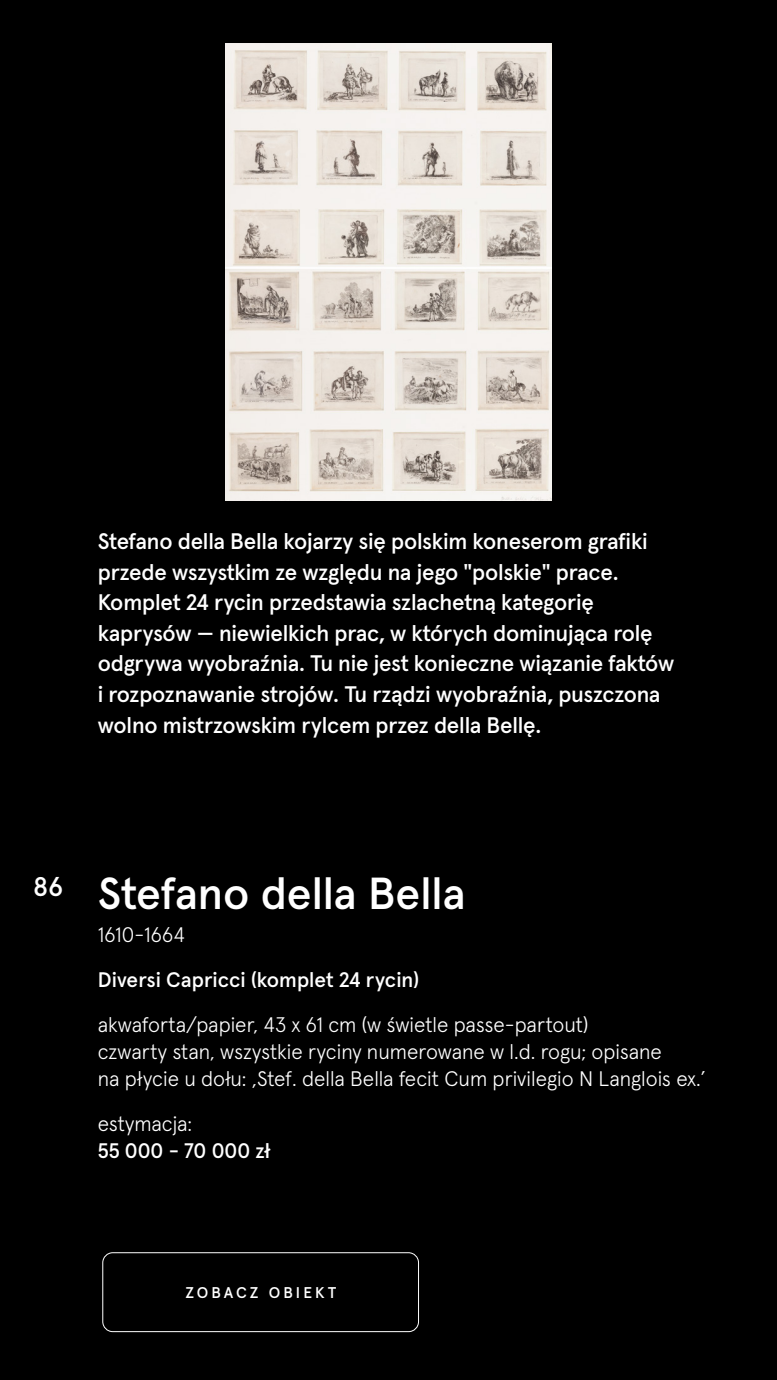
<style>
.page{position:relative;width:777px;height:1380px;background:#fff}
.page>*{position:absolute;margin:0;border:0;box-sizing:border-box;transform-origin:0 0}
.t1{font:500 44.81px "Apercu";color:#fff}
.t2{font:500 26.94px "Apercu";color:#fff}
.t3{font:500 22.5px/30.6px "Apercu";letter-spacing:-.01em;color:#fff}
.t4{font:300 21px/27.1px "Apercu";color:#fff}
.t5{font:500 21px "Apercu";color:#fff}
.t6{font:500 15.56px "Apercu";letter-spacing:.195em;color:#fff}
</style>
<div class="page">
<div style="left:0;top:0;width:776px;height:1380px;background:#000"></div>
<div style="left:102px;top:1252px;width:316px;height:80px;border:1px solid #fff;border-radius:10px"></div>
<img style="left:226px;top:44px;width:325px;height:456px">
<p class="t3" style="left:98px;top:524px;width:577px">Stefano della Bella kojarzy się polskim koneserom grafiki przede wszystkim ze względu na jego "polskie" prace.<br>Komplet 24 rycin przedstawia szlachetną kategorię kaprysów — niewielkich prac, w których dominująca rolę odgrywa wyobraźnia. Tu nie jest konieczne wiązanie faktów i rozpoznawanie strojów. Tu rządzi wyobraźnia, puszczona wolno mistrzowskim rylcem przez della Bellę.</p>
<p class="t2" style="left:33px;top:866px;width:31px">86</p>
<h1 class="t1" style="left:98px;top:858px;width:369px">Stefano della Bella</h1>
<p class="t4" style="left:98px;top:919px;width:88px">1610-1664</p>
<p class="t5" style="left:98px;top:963px;width:323px">Diversi Capricci (komplet 24 rycin)</p>
<p class="t4" style="left:98px;top:1009px;width:609px">akwaforta/papier, 43 x 61 cm (w świetle passe-partout)<br>czwarty stan, wszystkie ryciny numerowane w l.d. rogu; opisane<br>na płycie u dołu: ‚Stef. della Bella fecit Cum privilegio N Langlois ex.’</p>
<p class="t4" style="left:98px;top:1108px;width:96px">estymacja:</p>
<p class="t5" style="left:98px;top:1134px;width:174px">55 000 - 70 000 zł</p>
<p class="t6" style="left:185px;top:1280px;width:152px">ZOBACZ OBIEKT</p>
</div>
